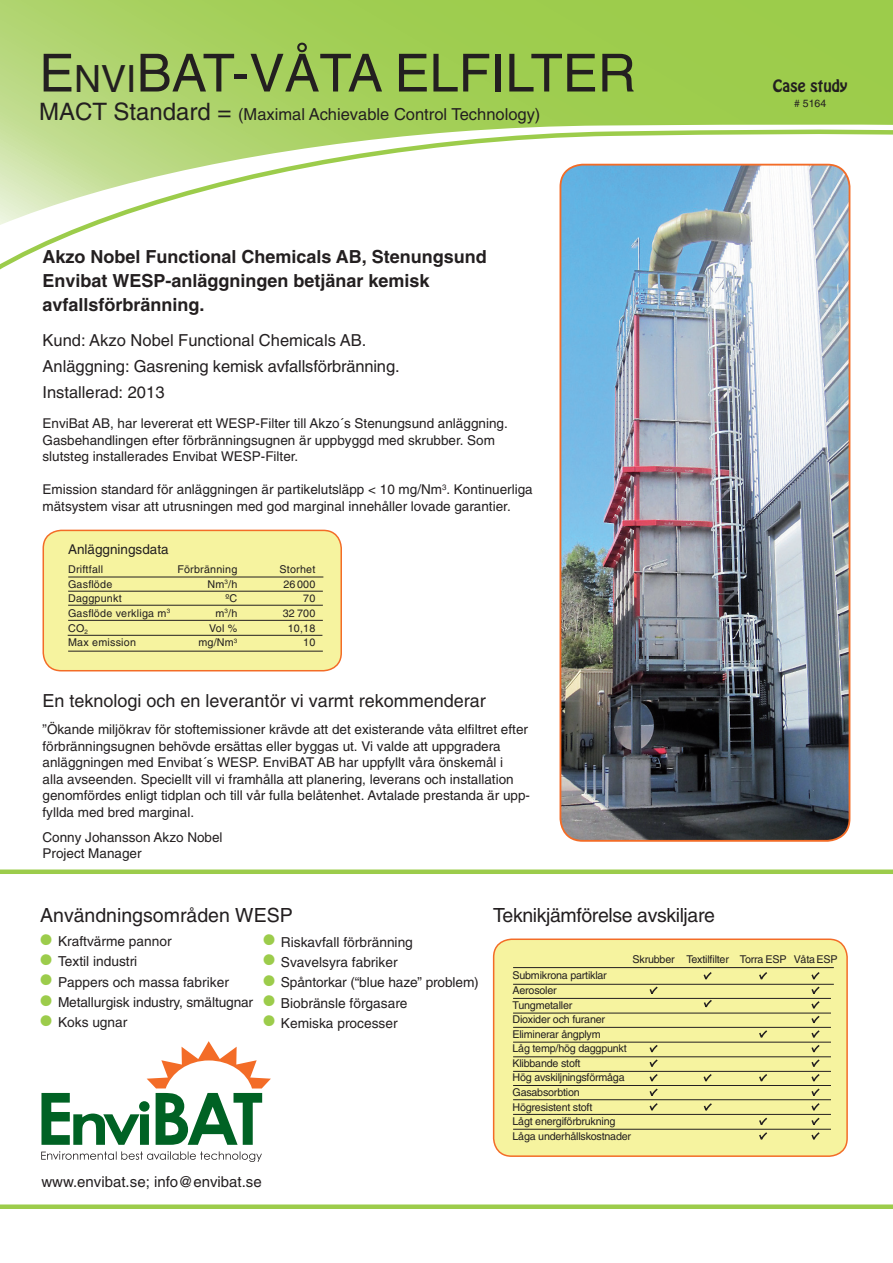
<style>
.page{position:relative;width:893px;height:1263px;background:#fff}
.page>*{position:absolute;margin:0;border:0;box-sizing:border-box;transform-origin:0 0}
.t1{font:52.5px "Helvetica";color:#231f20}
.t2{font:19.5px "Helvetica";letter-spacing:-.02em;color:#231f20}
.t3{font:19.5px "Helvetica";color:#231f20}
.t4{font:700 18px/24px "Helvetica";color:#231f20}
.t5{font:18px "Helvetica";color:#231f20}
.t6{font:16.5px/26.2px "Helvetica";color:#231f20}
.t7{font:15px "Helvetica";color:#231f20}
.t8{font:15px "Hobo Std";color:#231f20}
.t9{font:13.65px "Helvetica";color:#231f20}
.t10{font:13.5px/16.5px "Helvetica";color:#231f20}
.t11{font:10.8px/14.5px "Helvetica";letter-spacing:-.02em;color:#231f20}
.t12{font:10.8px "Helvetica";letter-spacing:.02em;color:#231f20}
.t13{font:10.5px "Helvetica";color:#231f20}
.s1{font-size:37.5px}
.s2{font-size:24px}
.s3{font-size:34.35px;color:#9ccc4b}
</style>
<div class="page">
<img style="left:562px;top:289px;width:287px;height:550px">
<div style="left:559px;top:164px;width:291px;height:678px;border:2px solid #f36c27;border-radius:22px"></div>
<svg style="left:0;top:0;width:893px;height:128px;background:#a4cf5a"></svg>
<div style="left:0;top:869px;width:893px;height:5px;background:#9ccc4b"></div>
<div style="left:0;top:1204px;width:893px;height:5px;background:#9ccc4b"></div>
<div style="left:494px;top:939px;width:353px;height:217px;background:#f6f39f;border-radius:18px"></div>
<div style="left:493px;top:938px;width:355px;height:219px;border:2px solid #f36c27;border-radius:18px"></div>
<svg style="left:703px;top:972px;width:9px;height:8px"></svg>
<svg style="left:759px;top:972px;width:9px;height:8px"></svg>
<svg style="left:649px;top:986px;width:9px;height:8px"></svg>
<svg style="left:759px;top:1030px;width:9px;height:8px"></svg>
<svg style="left:703px;top:1074px;width:9px;height:8px"></svg>
<svg style="left:759px;top:1074px;width:8px;height:8px"></svg>
<svg style="left:649px;top:1045px;width:10px;height:66px"></svg>
<svg style="left:758px;top:1117px;width:10px;height:23px"></svg>
<svg style="left:810px;top:972px;width:11px;height:168px"></svg>
<hr style="left:513px;top:967px;width:321px;height:1px;background:#231f20">
<hr style="left:513px;top:984px;width:321px;height:1px;background:#231f20">
<hr style="left:513px;top:998px;width:318px;height:1px;background:#231f20">
<hr style="left:513px;top:1013px;width:318px;height:1px;background:#231f20">
<hr style="left:513px;top:1027px;width:318px;height:1px;background:#231f20">
<hr style="left:513px;top:1042px;width:318px;height:1px;background:#231f20">
<hr style="left:513px;top:1056px;width:318px;height:1px;background:#231f20">
<hr style="left:513px;top:1071px;width:318px;height:1px;background:#231f20">
<hr style="left:513px;top:1085px;width:318px;height:1px;background:#231f20">
<hr style="left:513px;top:1099px;width:318px;height:1px;background:#231f20">
<hr style="left:513px;top:1114px;width:318px;height:1px;background:#231f20">
<hr style="left:513px;top:1129px;width:318px;height:1px;background:#231f20">
<svg style="left:703px;top:1000px;width:9px;height:8px"></svg>
<svg style="left:703px;top:1103px;width:10px;height:11px"></svg>
<svg style="left:0;top:128px;width:893px;height:161px"></svg>
<svg style="left:41px;top:1041px;width:230px;height:104px"></svg>
<div style="left:139px;top:1101px;width:11px;height:11px;background:#006224;border-radius:50%"></div>
<svg style="left:41px;top:1151px;width:221px;height:11px"></svg>
<div style="left:43px;top:530px;width:298px;height:141px;background:#f6f39f;border-radius:18px"></div>
<div style="left:43px;top:530px;width:299px;height:141px;border:2px solid #f36c27;border-radius:18px"></div>
<hr style="left:68px;top:577px;width:255px;height:1px;background:#231f20">
<hr style="left:68px;top:591px;width:255px;height:1px;background:#231f20">
<hr style="left:68px;top:605px;width:255px;height:1px;background:#231f20">
<hr style="left:68px;top:620px;width:255px;height:1px;background:#231f20">
<hr style="left:68px;top:635px;width:254px;height:1px;background:#231f20">
<hr style="left:68px;top:651px;width:255px;height:1px;background:#231f20">
<h1 class="t1" style="left:39px;top:43px;width:598px">E<span class="s1">NVI</span>BAT-VÅTA ELFILTER</h1>
<p class="t6" style="left:39px;top:101px;width:503px"><span class="s2">MACT Standard =</span> (Maximal Achievable Control Technology)</p>
<h3 class="t4" style="left:43px;top:244px;width:446px">Akzo Nobel Functional Chemicals AB, Stenungsund<br>Envibat WESP-anläggningen betjänar kemisk avfallsförbränning.</h3>
<p class="t6" style="left:43px;top:327px;width:359px">Kund: Akzo Nobel Functional Chemicals AB.<br>Anläggning: Gasrening kemisk avfallsförbränning.<br>Installerad: 2013</p>
<p class="t10" style="left:43px;top:415px;width:467px">EnviBat AB, har levererat ett WESP-Filter till Akzo´s Stenungsund anläggning.<br>Gasbehandlingen efter förbränningsugnen är uppbyggd med skrubber. Som slutsteg installerades Envibat WESP-Filter.</p>
<p class="t10" style="left:43px;top:481px;width:492px">Emission standard för anläggningen är partikelutsläpp &lt; 10 mg/Nm<sup>3</sup>. Kontinuerliga mätsystem visar att utrusningen med god marginal innehåller lovade garantier.</p>
<p class="t10" style="left:68px;top:541px;width:102px">Anläggningsdata</p>
<p class="t12" style="left:68px;top:563px;width:37px">Driftfall</p>
<p class="t12" style="left:177px;top:563px;width:61px">Förbränning</p>
<p class="t12" style="left:279px;top:563px;width:37px">Storhet</p>
<p class="t11" style="left:68px;top:577px;width:46px">Gasflöde</p>
<p class="t11" style="left:207px;top:577px;width:31px">Nm<sup>3</sup>/h</p>
<p class="t11" style="left:283px;top:577px;width:33px">26 000</p>
<p class="t12" style="left:68px;top:592px;width:55px">Daggpunkt</p>
<p class="t11" style="left:225px;top:591px;width:13px">ºC</p>
<p class="t11" style="left:303px;top:591px;width:14px">70</p>
<p class="t12" style="left:68px;top:607px;width:104px">Gasflöde verkliga m<sup>3</sup></p>
<p class="t11" style="left:215px;top:606px;width:23px">m<sup>3</sup>/h</p>
<p class="t11" style="left:283px;top:606px;width:34px">32 700</p>
<p class="t11" style="left:68px;top:620px;width:22px">CO<sub>2</sub></p>
<p class="t11" style="left:209px;top:620px;width:30px">Vol %</p>
<p class="t11" style="left:288px;top:620px;width:29px">10,18</p>
<p class="t12" style="left:68px;top:636px;width:69px">Max emission</p>
<p class="t11" style="left:198px;top:635px;width:41px">mg/Nm<sup>3</sup></p>
<p class="t11" style="left:303px;top:635px;width:14px">10</p>
<h3 class="t5" style="left:43px;top:690px;width:445px">En teknologi och en leverantör vi varmt rekommenderar</h3>
<p class="t10" style="left:43px;top:721px;width:489px">”Ökande miljökrav för stoftemissioner krävde att det existerande våta elfiltret efter förbränningsugnen behövde ersättas eller byggas ut. Vi valde att uppgradera anläggningen med Envibat´s WESP. EnviBAT AB har uppfyllt våra önskemål i<br>alla avseenden. Speciellt vill vi framhålla att planering, leverans och installation genomfördes enligt tidplan och till vår fulla belåtenhet. Avtalade prestanda är upp&shy;fyllda med bred marginal.</p>
<p class="t10" style="left:43px;top:829px;width:182px">Conny Johansson Akzo Nobel<br>Project Manager</p>
<p class="t8" style="left:773px;top:75px;width:76px">Case study</p>
<p class="t13" style="left:794px;top:97px;width:34px"># 5164</p>
<h2 class="t3" style="left:40px;top:903px;width:254px">Användningsområden WESP</h2>
<p class="t9" style="left:40px;top:933px;width:133px"><span class="s3">•</span> Kraftvärme pannor</p>
<p class="t9" style="left:40px;top:954px;width:99px"><span class="s3">•</span> Textil industri</p>
<p class="t9" style="left:40px;top:974px;width:190px"><span class="s3">•</span> Pappers och massa fabriker</p>
<p class="t9" style="left:40px;top:994px;width:215px"><span class="s3">•</span> Metallurgisk industry, smältugnar</p>
<p class="t9" style="left:40px;top:1015px;width:89px"><span class="s3">•</span> Koks ugnar</p>
<p class="t9" style="left:263px;top:934px;width:151px"><span class="s3">•</span> Riskavfall förbränning</p>
<p class="t9" style="left:263px;top:954px;width:136px"><span class="s3">•</span> Svavelsyra fabriker</p>
<p class="t9" style="left:263px;top:974px;width:217px"><span class="s3">•</span> Spåntorkar (“blue haze” problem)</p>
<p class="t9" style="left:263px;top:995px;width:146px"><span class="s3">•</span> Biobränsle förgasare</p>
<p class="t9" style="left:263px;top:1015px;width:136px"><span class="s3">•</span> Kemiska processer</p>
<p class="t7" style="left:41px;top:1172px;width:222px">www.envibat.se; info@envibat.se</p>
<h2 class="t2" style="left:493px;top:904px;width:223px">Teknikjämförelse avskiljare</h2>
<p class="t11" style="left:633px;top:951px;width:206px">Skrubber Textilfilter Torra ESP Våta ESP</p>
<p class="t11" style="left:512px;top:968px;width:120px">Submikrona partiklar<br>Aerosoler<br>Tungmetaller<br>Dioxider och furaner<br>Eliminerar ångplym<br>Låg temp/hög daggpunkt<br>Klibbande stoft<br>Hög avskiljningsförmåga<br>Gasabsorbtion<br>Högresistent stoft<br>Lågt energiförbrukning<br>Låga underhållskostnader</p>
</div>
